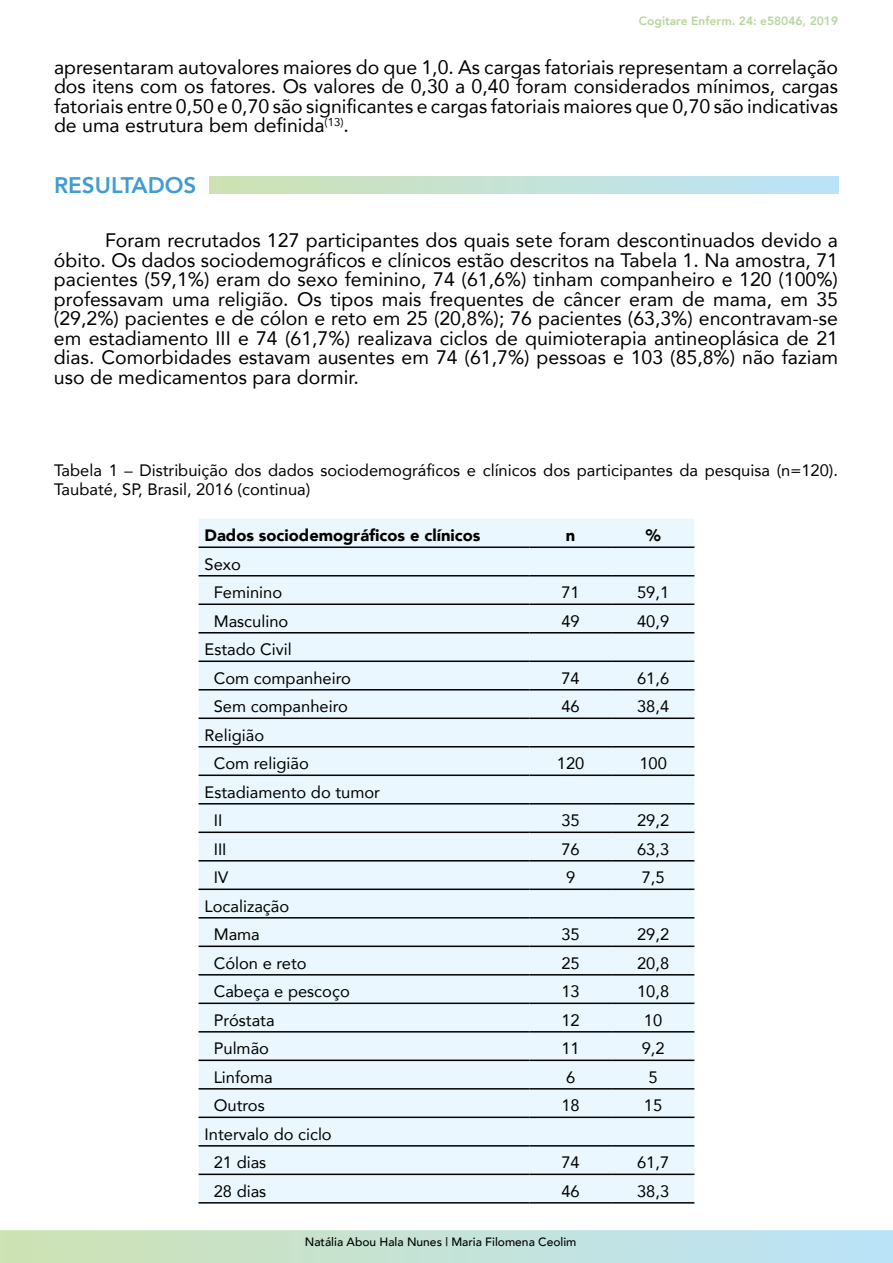
<style>
.page{position:relative;width:893px;height:1263px;background:#fff}
.page>*{position:absolute;margin:0;border:0;box-sizing:border-box;transform-origin:0 0}
.t1{font:800 22.5px "Avenir";color:#409cd4}
.t2{font:19.5px/19.5px "Avenir";color:#000;text-align:justify}
.t3{font:16.5px/28.5px "Avenir";color:#000}
.t4{font:900 16.5px "Avenir";color:#000}
.t5{font:500 12px "Avenir";color:#000}
.t6{font:800 12px "Avenir";color:#b7d69b}
</style>
<div class="page">
<svg style="left:0;top:1230px;width:893px;height:33px;background:#c4e2d6"></svg>
<div style="left:210px;top:177px;width:629px;height:16px;background:linear-gradient(to right,#cee2b2,#bae3fb)"></div>
<div style="left:199px;top:519px;width:495px;height:683px;background:#eaf7fe"></div>
<hr style="left:199px;top:546px;width:330px;height:2px;background:#000">
<hr style="left:529px;top:546px;width:83px;height:2px;background:#000">
<hr style="left:612px;top:546px;width:82px;height:2px;background:#000">
<hr style="left:199px;top:575px;width:330px;height:1px;background:#000">
<hr style="left:529px;top:575px;width:83px;height:1px;background:#000">
<hr style="left:612px;top:575px;width:82px;height:1px;background:#000">
<hr style="left:199px;top:603px;width:330px;height:2px;background:#000">
<hr style="left:529px;top:603px;width:83px;height:2px;background:#000">
<hr style="left:612px;top:603px;width:82px;height:2px;background:#000">
<hr style="left:199px;top:632px;width:330px;height:1px;background:#000">
<hr style="left:529px;top:632px;width:83px;height:1px;background:#000">
<hr style="left:612px;top:632px;width:82px;height:1px;background:#000">
<hr style="left:199px;top:660px;width:330px;height:2px;background:#000">
<hr style="left:529px;top:660px;width:83px;height:2px;background:#000">
<hr style="left:612px;top:660px;width:82px;height:2px;background:#000">
<hr style="left:199px;top:689px;width:330px;height:1px;background:#000">
<hr style="left:529px;top:689px;width:83px;height:1px;background:#000">
<hr style="left:612px;top:689px;width:82px;height:1px;background:#000">
<hr style="left:199px;top:717px;width:330px;height:2px;background:#000">
<hr style="left:529px;top:717px;width:83px;height:2px;background:#000">
<hr style="left:612px;top:717px;width:82px;height:2px;background:#000">
<hr style="left:199px;top:746px;width:330px;height:1px;background:#000">
<hr style="left:529px;top:746px;width:83px;height:1px;background:#000">
<hr style="left:612px;top:746px;width:82px;height:1px;background:#000">
<hr style="left:199px;top:774px;width:330px;height:2px;background:#000">
<hr style="left:529px;top:774px;width:83px;height:2px;background:#000">
<hr style="left:612px;top:774px;width:82px;height:2px;background:#000">
<hr style="left:199px;top:803px;width:330px;height:1px;background:#000">
<hr style="left:529px;top:803px;width:83px;height:1px;background:#000">
<hr style="left:612px;top:803px;width:82px;height:1px;background:#000">
<hr style="left:199px;top:831px;width:330px;height:2px;background:#000">
<hr style="left:529px;top:831px;width:83px;height:2px;background:#000">
<hr style="left:612px;top:831px;width:82px;height:2px;background:#000">
<hr style="left:199px;top:860px;width:330px;height:1px;background:#000">
<hr style="left:529px;top:860px;width:83px;height:1px;background:#000">
<hr style="left:612px;top:860px;width:82px;height:1px;background:#000">
<hr style="left:199px;top:888px;width:330px;height:2px;background:#000">
<hr style="left:529px;top:888px;width:83px;height:2px;background:#000">
<hr style="left:612px;top:888px;width:82px;height:2px;background:#000">
<hr style="left:199px;top:917px;width:330px;height:1px;background:#000">
<hr style="left:529px;top:917px;width:83px;height:1px;background:#000">
<hr style="left:612px;top:917px;width:82px;height:1px;background:#000">
<hr style="left:199px;top:945px;width:330px;height:2px;background:#000">
<hr style="left:529px;top:945px;width:83px;height:2px;background:#000">
<hr style="left:612px;top:945px;width:82px;height:2px;background:#000">
<hr style="left:199px;top:974px;width:330px;height:1px;background:#000">
<hr style="left:529px;top:974px;width:83px;height:1px;background:#000">
<hr style="left:612px;top:974px;width:82px;height:1px;background:#000">
<hr style="left:199px;top:1002px;width:330px;height:2px;background:#000">
<hr style="left:529px;top:1002px;width:83px;height:2px;background:#000">
<hr style="left:612px;top:1002px;width:82px;height:2px;background:#000">
<hr style="left:199px;top:1031px;width:330px;height:1px;background:#000">
<hr style="left:529px;top:1031px;width:83px;height:1px;background:#000">
<hr style="left:612px;top:1031px;width:82px;height:1px;background:#000">
<hr style="left:199px;top:1059px;width:330px;height:2px;background:#000">
<hr style="left:529px;top:1059px;width:83px;height:2px;background:#000">
<hr style="left:612px;top:1059px;width:82px;height:2px;background:#000">
<hr style="left:199px;top:1088px;width:330px;height:1px;background:#000">
<hr style="left:529px;top:1088px;width:83px;height:1px;background:#000">
<hr style="left:612px;top:1088px;width:82px;height:1px;background:#000">
<hr style="left:199px;top:1116px;width:330px;height:2px;background:#000">
<hr style="left:529px;top:1116px;width:83px;height:2px;background:#000">
<hr style="left:612px;top:1116px;width:82px;height:2px;background:#000">
<hr style="left:199px;top:1145px;width:330px;height:1px;background:#000">
<hr style="left:529px;top:1145px;width:83px;height:1px;background:#000">
<hr style="left:612px;top:1145px;width:82px;height:1px;background:#000">
<hr style="left:199px;top:1173px;width:330px;height:2px;background:#000">
<hr style="left:529px;top:1173px;width:83px;height:2px;background:#000">
<hr style="left:612px;top:1173px;width:82px;height:2px;background:#000">
<hr style="left:199px;top:1202px;width:330px;height:1px;background:#000">
<hr style="left:529px;top:1202px;width:83px;height:1px;background:#000">
<hr style="left:612px;top:1202px;width:82px;height:1px;background:#000">
<p class="t6" style="left:639px;top:12px;width:201px">Cogitare Enferm. 24: e58046, 2019</p>
<p class="t2" style="left:54px;top:56px;width:786px">apresentaram autovalores maiores do que 1,0. As cargas fatoriais representam a correlação dos itens com os fatores. Os valores de 0,30 a 0,40 foram considerados mínimos, cargas fatoriais entre 0,50 e 0,70 são significantes e cargas fatoriais maiores que 0,70 são indicativas de uma estrutura bem definida<sup>(13)</sup>.</p>
<p class="t1" style="left:54px;top:168px;width:144px">RESULTADOS</p>
<p class="t2" style="left:54px;top:230px;width:786px;text-indent:51px">Foram recrutados 127 participantes dos quais sete foram descontinuados devido a óbito. Os dados sociodemográficos e clínicos estão descritos na Tabela 1. Na amostra, 71 pacientes (59,1%) eram do sexo feminino, 74 (61,6%) tinham companheiro e 120 (100%) professavam uma religião. Os tipos mais frequentes de câncer eram de mama, em 35 (29,2%) pacientes e de cólon e reto em 25 (20,8%); 76 pacientes (63,3%) encontravam-se em estadiamento III e 74 (61,7%) realizava ciclos de quimioterapia antineoplásica de 21 dias. Comorbidades estavam ausentes em 74 (61,7%) pessoas e 103 (85,8%) não faziam uso de medicamentos para dormir.</p>
<p class="t3" style="left:54px;top:460px;width:786px;line-height:18.8px">Tabela 1 – Distribuição dos dados sociodemográficos e clínicos dos participantes da pesquisa (n=120).<br>Taubaté, SP, Brasil, 2016 (continua)</p>
<p class="t4" style="left:205px;top:521px;width:277px">Dados sociodemográficos e clínicos</p>
<p class="t4" style="left:566px;top:521px;width:11px">n</p>
<p class="t4" style="left:646px;top:521px;width:16px">%</p>
<p class="t3" style="left:214px;top:549px;width:70px;text-indent:-9px">Sexo<br>Feminino</p>
<p class="t3" style="left:561px;top:578px;width:20px">71</p>
<p class="t3" style="left:637px;top:578px;width:34px">59,1</p>
<p class="t3" style="left:214px;top:606px;width:76px">Masculino</p>
<p class="t3" style="left:561px;top:606px;width:20px">49</p>
<p class="t3" style="left:637px;top:606px;width:34px">40,9</p>
<p class="t3" style="left:214px;top:635px;width:139px;text-indent:-9px">Estado Civil<br>Com companheiro</p>
<p class="t3" style="left:561px;top:663px;width:20px">74</p>
<p class="t3" style="left:637px;top:663px;width:34px">61,6</p>
<p class="t3" style="left:214px;top:692px;width:136px">Sem companheiro</p>
<p class="t3" style="left:561px;top:692px;width:20px">46</p>
<p class="t3" style="left:637px;top:692px;width:34px">38,4</p>
<p class="t3" style="left:214px;top:720px;width:97px;text-indent:-9px">Religião<br>Com religião</p>
<p class="t3" style="left:557px;top:749px;width:29px">120</p>
<p class="t3" style="left:639px;top:749px;width:29px">100</p>
<p class="t3" style="left:214px;top:777px;width:168px;text-indent:-9px">Estadiamento do tumor<br>II</p>
<p class="t3" style="left:561px;top:806px;width:20px">35</p>
<p class="t3" style="left:637px;top:806px;width:34px">29,2</p>
<p class="t3" style="left:214px;top:834px;width:14px">III</p>
<p class="t3" style="left:561px;top:834px;width:20px">76</p>
<p class="t3" style="left:637px;top:834px;width:34px">63,3</p>
<p class="t3" style="left:214px;top:863px;width:16px">IV</p>
<p class="t3" style="left:566px;top:863px;width:11px">9</p>
<p class="t3" style="left:642px;top:863px;width:24px">7,5</p>
<p class="t3" style="left:214px;top:891px;width:77px;text-indent:-9px">Localização<br>Mama</p>
<p class="t3" style="left:561px;top:920px;width:20px">35</p>
<p class="t3" style="left:637px;top:920px;width:34px">29,2</p>
<p class="t3" style="left:214px;top:948px;width:94px">Cólon e reto</p>
<p class="t3" style="left:561px;top:948px;width:20px">25</p>
<p class="t3" style="left:637px;top:948px;width:34px">20,8</p>
<p class="t3" style="left:214px;top:977px;width:138px">Cabeça e pescoço</p>
<p class="t3" style="left:561px;top:977px;width:20px">13</p>
<p class="t3" style="left:637px;top:977px;width:34px">10,8</p>
<p class="t3" style="left:214px;top:1005px;width:62px">Próstata</p>
<p class="t3" style="left:561px;top:1005px;width:20px">12</p>
<p class="t3" style="left:644px;top:1005px;width:20px">10</p>
<p class="t3" style="left:214px;top:1034px;width:57px">Pulmão</p>
<p class="t3" style="left:561px;top:1034px;width:20px">11</p>
<p class="t3" style="left:642px;top:1034px;width:24px">9,2</p>
<p class="t3" style="left:214px;top:1062px;width:61px">Linfoma</p>
<p class="t3" style="left:566px;top:1062px;width:11px">6</p>
<p class="t3" style="left:649px;top:1062px;width:11px">5</p>
<p class="t3" style="left:214px;top:1091px;width:53px">Outros</p>
<p class="t3" style="left:561px;top:1091px;width:20px">18</p>
<p class="t3" style="left:644px;top:1091px;width:20px">15</p>
<p class="t3" style="left:214px;top:1119px;width:120px;text-indent:-9px">Intervalo do ciclo<br>21 dias</p>
<p class="t3" style="left:561px;top:1148px;width:20px">74</p>
<p class="t3" style="left:637px;top:1148px;width:34px">61,7</p>
<p class="t3" style="left:214px;top:1176px;width:54px">28 dias</p>
<p class="t3" style="left:561px;top:1176px;width:20px">46</p>
<p class="t3" style="left:637px;top:1176px;width:34px">38,3</p>
<p class="t5" style="left:305px;top:1232px;width:273px">Natália Abou Hala Nunes | Maria Filomena Ceolim</p>
</div>
